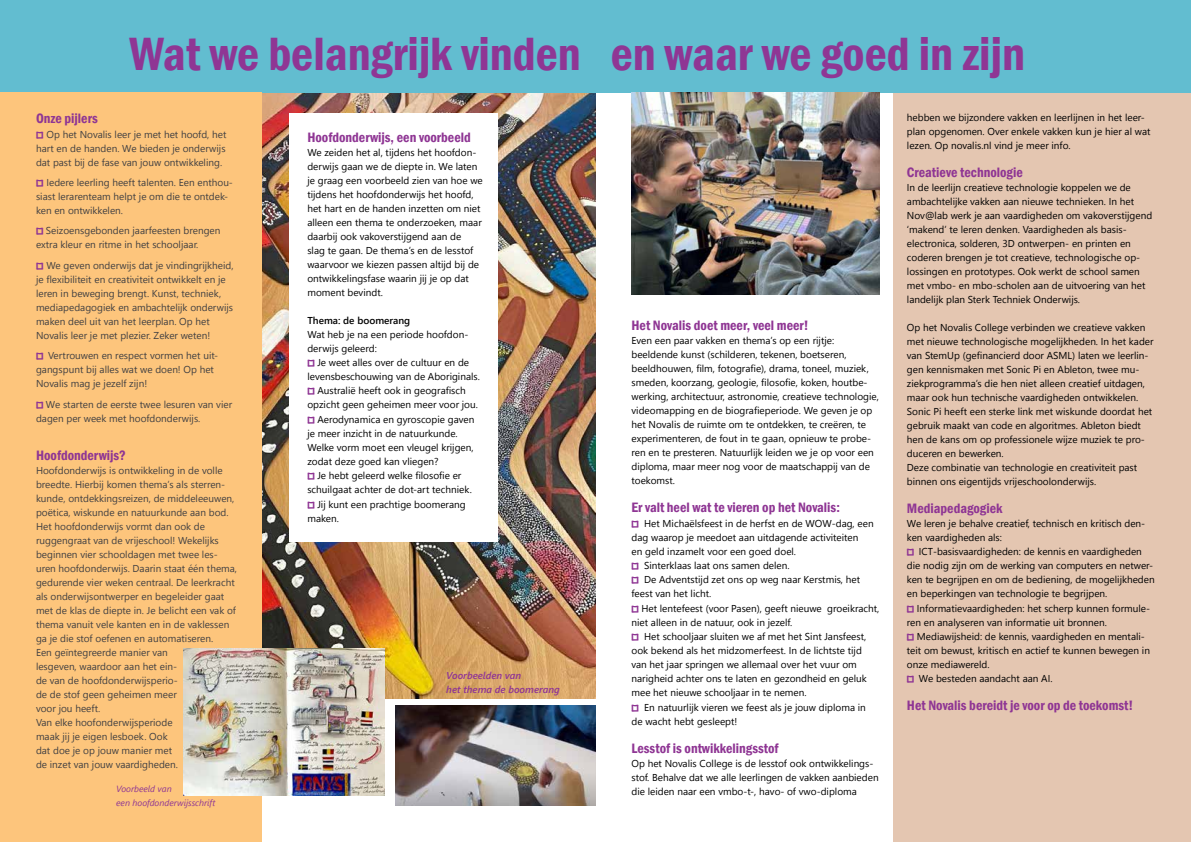
<style>
.page{position:relative;width:1191px;height:842px;background:#fff}
.page>*{position:absolute;margin:0;border:0;box-sizing:border-box;transform-origin:0 0}
.t1{font:600 condensed 48px "Franklin Gothic";color:#8f3694}
.t2{font:600 condensed 14px "Franklin Gothic";color:#8f3694}
.t3{font:10px/14px "Segoe UI";color:#000}
.t4{font:10px/14px "Segoe UI";color:#414042}
.t5{font:italic 600 10px/14px "Segoe UI";color:#8f3694}
.t6{font:600 10px "Segoe UI";color:#000}
.t7{font:italic 9px/14px "Segoe UI";color:#8f3694}
.s1{font-family:"Segoe Print";font-weight:700;font-size:12px;color:#8f3694}
</style>
<div class="page">
<div style="left:893px;top:92px;width:298px;height:750px;background:#e4c6b1"></div>
<img style="left:262px;top:92px;width:333px;height:607px">
<div style="left:0;top:0;width:1191px;height:92px;background:#62bdd0"></div>
<div style="left:0;top:92px;width:262px;height:750px;background:#fdc57c"></div>
<img style="left:184px;top:648px;width:201px;height:147px">
<img style="left:395px;top:705px;width:200px;height:101px">
<div style="left:289px;top:114px;width:208px;height:428px;background:#fff"></div>
<img style="left:631px;top:92px;width:248px;height:203px">
<h1 class="t1" style="left:129px;top:22px;width:453px">Wat we belangrijk vinden</h1>
<h2 class="t2" style="left:36px;top:109px;width:63px">Onze pijlers</h2>
<p class="t4" style="left:36px;top:127px;width:192px;text-align:justify"><span class="s1">□</span> Op het Novalis leer je met het hoofd, het hart en de handen. We bieden je onderwijs dat past bij de fase van jouw ontwikkeling.</p>
<p class="t4" style="left:36px;top:175px;width:198px"><span class="s1">□</span> Iedere leerling heeft talenten. Een enthou&shy;siast lerarenteam helpt je om die te ontdek&shy;ken en ontwikkelen.</p>
<p class="t4" style="left:36px;top:224px;width:186px"><span class="s1">□</span> Seizoensgebonden jaarfeesten brengen extra kleur en ritme in het schooljaar.</p>
<p class="t4" style="left:36px;top:258px;width:199px"><span class="s1">□</span> We geven onderwijs dat je vindingrijkheid, je flexibiliteit en creativiteit ontwikkelt en je leren in beweging brengt. Kunst, techniek, mediapedagogiek en ambachtelijk onderwijs maken deel uit van het leerplan. Op het Novalis leer je met plezier. Zeker weten!</p>
<p class="t4" style="left:36px;top:348px;width:184px"><span class="s1">□</span> Vertrouwen en respect vormen het uit&shy;gangspunt bij alles wat we doen! Op het<br>Novalis mag je jezelf zijn!</p>
<p class="t4" style="left:36px;top:397px;width:198px"><span class="s1">□</span> We starten de eerste twee lesuren van vier dagen per week met hoofdonderwijs.</p>
<h2 class="t2" style="left:36px;top:446px;width:91px">Hoofdonderwijs?</h2>
<p class="t4" style="left:36px;top:463px;width:203px">Hoofdonderwijs is ontwikkeling in de volle breedte. Hierbij komen thema’s als sterren&shy;kunde, ontdekkingsreizen, de middeleeuwen, poëtica, wiskunde en natuurkunde aan bod.<br>Het hoofdonderwijs vormt dan ook de ruggengraat van de vrijeschool! Wekelijks beginnen vier schooldagen met twee les&shy;uren hoofdonderwijs. Daarin staat één thema, gedurende vier weken centraal. De leerkracht als onderwijsontwerper en begeleider gaat met de klas de diepte in. Je belicht een vak of thema vanuit vele kanten en in de vaklessen ga je die stof oefenen en automatiseren.</p>
<p class="t4" style="left:36px;top:645px;width:143px">Een geïntegreerde manier van lesgeven, waardoor aan het ein&shy;de van de hoofdonderwijsperio&shy;de de stof geen geheimen meer voor jou heeft.<br>Van elke hoofonderwijsperiode maak jij je eigen lesboek. Ook dat doe je op jouw manier met de inzet van jouw vaardigheden.</p>
<p class="t7" style="left:116px;top:781px;width:101px">Voorbeeld van<br>een hoofdonderwijsschrift</p>
<h2 class="t2" style="left:307px;top:128px;width:165px">Hoofdonderwijs, een voorbeeld</h2>
<p class="t3" style="left:307px;top:145px;width:177px">We zeiden het al, tijdens het hoofdon&shy;derwijs gaan we de diepte in. We laten je graag een voorbeeld zien van hoe we tijdens het hoofdonderwijs het hoofd, het hart en de handen inzetten om niet alleen een thema te onderzoeken, maar daarbij ook vakoverstijgend aan de<br>slag te gaan. De thema’s en de lesstof waarvoor we kiezen passen altijd bij de ontwikkelingsfase waarin jij je op dat moment bevindt.</p>
<p class="t6" style="left:307px;top:312px;width:104px">Thema: de boomerang</p>
<p class="t3" style="left:307px;top:327px;width:162px">Wat heb je na een periode hoofdon&shy;derwijs geleerd:</p>
<p class="t3" style="left:307px;top:355px;width:174px"><span class="s1">□</span> Je weet alles over de cultuur en de levensbeschouwing van de Aboriginals.</p>
<p class="t3" style="left:307px;top:384px;width:172px"><span class="s1">□</span> Australië heeft ook in geografisch opzicht geen geheimen meer voor jou.</p>
<p class="t3" style="left:307px;top:412px;width:168px"><span class="s1">□</span> Aerodynamica en gyroscopie gaven je meer inzicht in de natuurkunde.<br>Welke vorm moet een vleugel krijgen, zodat deze goed kan vliegen?</p>
<p class="t3" style="left:307px;top:468px;width:166px"><span class="s1">□</span> Je hebt geleerd welke filosofie er schuilgaat achter de dot-art techniek.</p>
<p class="t3" style="left:307px;top:497px;width:160px"><span class="s1">□</span> Jij kunt een prachtige boomerang maken.</p>
<p class="t5" style="left:446px;top:668px;width:115px">Voorbeelden van<br>het thema de boomerang</p>
<h1 class="t1" style="left:610px;top:22px;width:416px">en waar we goed in zijn</h1>
<h2 class="t2" style="left:631px;top:316px;width:179px">Het Novalis doet meer, veel meer!</h2>
<p class="t3" style="left:631px;top:333px;width:249px">Even een paar vakken en thema’s op een rijtje: beeldende kunst (schilderen, tekenen, boetseren, beeldhouwen, film, fotografie), drama, toneel, muziek, smeden, koorzang, geologie, filosofie, koken, houtbe&shy;werking, architectuur, astronomie, creatieve technologie, videomapping en de biografieperiode. We geven je op het Novalis de ruimte om te ontdekken, te creëren, te experimenteren, de fout in te gaan, opnieuw te probe&shy;ren en te presteren. Natuurlijk leiden we je op voor een diploma, maar meer nog voor de maatschappij van de toekomst.</p>
<h2 class="t2" style="left:631px;top:498px;width:210px">Er valt heel wat te vieren op het Novalis:</h2>
<p class="t3" style="left:631px;top:516px;width:244px"><span class="s1">□</span> Het Michaëlsfeest in de herfst en de WOW-dag, een dag waarop je meedoet aan uitdagende activiteiten<br>en geld inzamelt voor een goed doel.</p>
<p class="t3" style="left:631px;top:558px;width:160px"><span class="s1">□</span> Sinterklaas laat ons samen delen.</p>
<p class="t3" style="left:631px;top:573px;width:230px"><span class="s1">□</span> De Adventstijd zet ons op weg naar Kerstmis, het feest van het licht.</p>
<p class="t3" style="left:631px;top:601px;width:249px"><span class="s1">□</span> Het lentefeest (voor Pasen), geeft nieuwe groeikracht, niet alleen in de natuur, ook in jezelf.</p>
<p class="t3" style="left:631px;top:629px;width:237px"><span class="s1">□</span> Het schooljaar sluiten we af met het Sint Jansfeest, ook bekend als het midzomerfeest. In de lichtste tijd van het jaar springen we allemaal over het vuur om narigheid achter ons te laten en gezondheid en geluk mee het nieuwe schooljaar in te nemen.</p>
<p class="t3" style="left:631px;top:700px;width:236px"><span class="s1">□</span> En natuurlijk vieren we feest als je jouw diploma in de wacht hebt gesleept!</p>
<h2 class="t2" style="left:631px;top:738px;width:149px">Lesstof is ontwikkelingsstof</h2>
<p class="t3" style="left:631px;top:756px;width:249px">Op het Novalis College is de lesstof ook ontwikkelings&shy;stof. Behalve dat we alle leerlingen de vakken aanbieden die leiden naar een vmbo-t-, havo- of vwo-diploma</p>
<p class="t3" style="left:907px;top:110px;width:245px">hebben we bijzondere vakken en leerlijnen in het leer&shy;plan opgenomen. Over enkele vakken kun je hier al wat lezen. Op novalis.nl vind je meer info.</p>
<h2 class="t2" style="left:907px;top:163px;width:117px">Creatieve technologie</h2>
<p class="t3" style="left:907px;top:180px;width:247px">In de leerlijn creatieve technologie koppelen we de ambachtelijke vakken aan nieuwe technieken. In het Nov@lab werk je aan vaardigheden om vakoverstijgend ‘makend’ te leren denken. Vaardigheden als basis&shy;electronica, solderen, 3D ontwerpen- en printen en coderen brengen je tot creatieve, technologische op&shy;lossingen en prototypes. Ook werkt de school samen met vmbo- en mbo-scholen aan de uitvoering van het landelijk plan Sterk Techniek Onderwijs.</p>
<p class="t3" style="left:907px;top:320px;width:248px">Op het Novalis College verbinden we creatieve vakken met nieuwe technologische mogelijkheden. In het kader van StemUp (gefinancierd door ASML) laten we leerlin&shy;gen kennismaken met Sonic Pi en Ableton, twee mu&shy;ziekprogramma’s die hen niet alleen creatief uitdagen, maar ook hun technische vaardigheden ontwikkelen.<br>Sonic Pi heeft een sterke link met wiskunde doordat het gebruik maakt van code en algoritmes. Ableton biedt hen de kans om op professionele wijze muziek te pro&shy;duceren en bewerken.<br>Deze combinatie van technologie en creativiteit past binnen ons eigentijds vrijeschoolonderwijs.</p>
<h2 class="t2" style="left:907px;top:499px;width:97px">Mediapedagogiek</h2>
<p class="t3" style="left:907px;top:516px;width:240px">We leren je behalve creatief, technisch en kritisch den&shy;ken vaardigheden als:</p>
<p class="t3" style="left:907px;top:544px;width:249px"><span class="s1">□</span> ICT-basisvaardigheden: de kennis en vaardigheden die nodig zijn om de werking van computers en netwer&shy;ken te begrijpen en om de bediening, de mogelijkheden en beperkingen van technologie te begrijpen.</p>
<p class="t3" style="left:907px;top:601px;width:245px"><span class="s1">□</span> Informatievaardigheden: het scherp kunnen formule&shy;ren en analyseren van informatie uit bronnen.</p>
<p class="t3" style="left:907px;top:629px;width:244px"><span class="s1">□</span> Mediawijsheid: de kennis, vaardigheden en mentali&shy;teit om bewust, kritisch en actief te kunnen bewegen in onze mediawereld.</p>
<p class="t3" style="left:907px;top:672px;width:147px"><span class="s1">□</span> We besteden aandacht aan AI.</p>
<h2 class="t2" style="left:907px;top:696px;width:228px">Het Novalis bereidt je voor op de toekomst!</h2>
</div>
